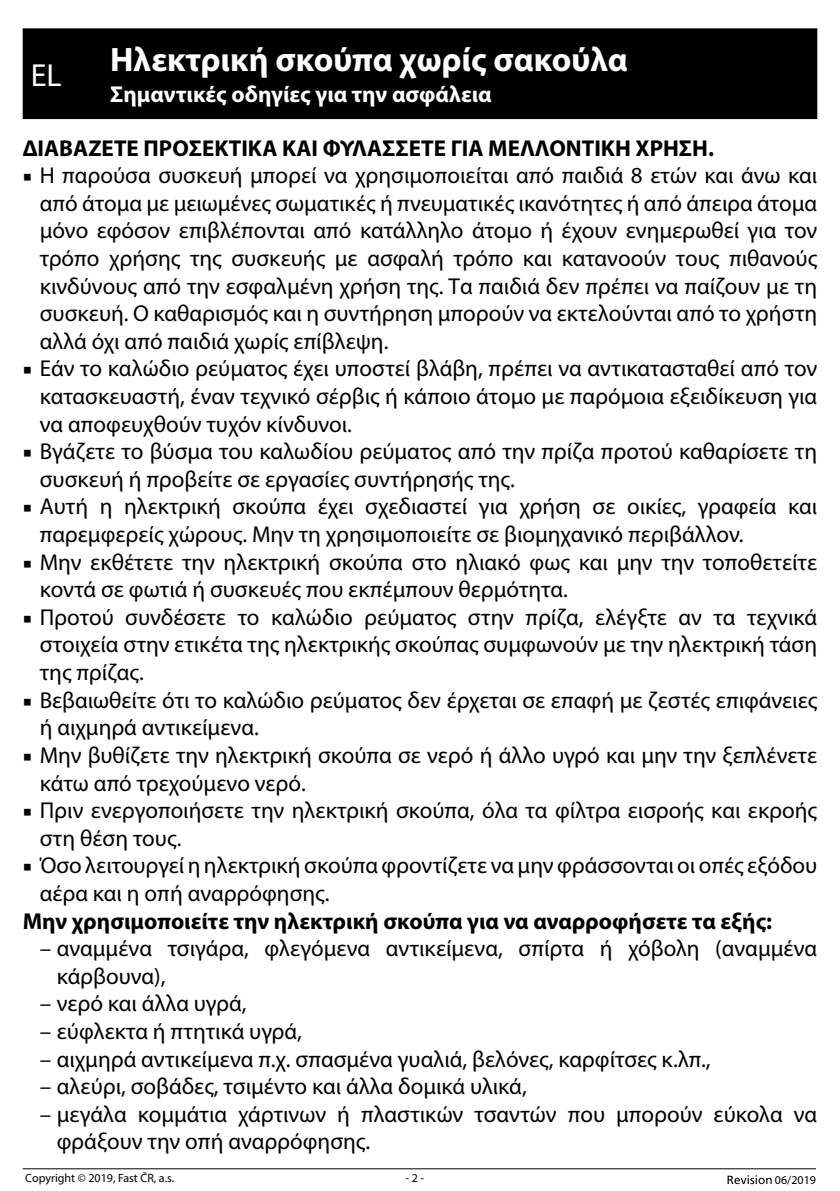
<style>
.page{position:relative;width:840px;height:1191px;background:#fff}
.page>*{position:absolute;margin:0;border:0;box-sizing:border-box;transform-origin:0 0}
.t1{font:700 34px "Myriad Pro";color:#fff}
.t2{font:32px "Myriad Pro";color:#fff}
.t3{font:23px/27.6px "Myriad Pro";color:#000}
.t4{font:700 23px "Myriad Pro";color:#000}
.t5{font:700 23px "Myriad Pro";color:#fff}
.t6{font:12px "Myriad Pro";color:#000}
.s1{font-family:"Minion Pro"}
</style>
<div class="page">
<hr style="left:23px;top:1168px;width:792px;height:1px;background:#000">
<svg style="left:727px;top:1175px;width:44px;height:9px"></svg>
<div style="left:23px;top:28px;width:793px;height:91px;background:#000"></div>
<h1 class="t1" style="left:110px;top:37px;width:518px">Ηλεκτρική σκούπα χωρίς σακούλα</h1>
<p class="t5" style="left:110px;top:79px;width:383px">Σημαντικές οδηγίες για την ασφάλεια</p>
<p class="t4" style="left:23px;top:133px;width:692px">ΔΙΑΒΑΖΕΤΕ ΠΡΟΣΕΚΤΙΚΑ ΚΑΙ ΦΥΛΑΣΣΕΤΕ ΓΙΑ ΜΕΛΛΟΝΤΙΚΗ ΧΡΗΣΗ.</p>
<p class="t3" style="left:40px;top:161px;width:778px;text-align:justify;text-indent:-17px"><span class="s1">■</span> Η παρούσα συσκευή μπορεί να χρησιμοποιείται από παιδιά 8 ετών και άνω και από άτομα με μειωμένες σωματικές ή πνευματικές ικανότητες ή από άπειρα άτομα μόνο εφόσον επιβλέπονται από κατάλληλο άτομο ή έχουν ενημερωθεί για τον τρόπο χρήσης της συσκευής με ασφαλή τρόπο και κατανοούν τους πιθανούς κινδύνους από την εσφαλμένη χρήση της. Τα παιδιά δεν πρέπει να παίζουν με τη συσκευή. Ο καθαρισμός και η συντήρηση μπορούν να εκτελούνται από το χρήστη αλλά όχι από παιδιά χωρίς επίβλεψη.</p>
<p class="t3" style="left:40px;top:354px;width:778px;text-align:justify;text-indent:-17px"><span class="s1">■</span> Εάν το καλώδιο ρεύματος έχει υποστεί βλάβη, πρέπει να αντικατασταθεί από τον κατασκευαστή, έναν τεχνικό σέρβις ή κάποιο άτομο με παρόμοια εξειδίκευση για να αποφευχθούν τυχόν κίνδυνοι.</p>
<p class="t3" style="left:40px;top:437px;width:778px;text-indent:-17px"><span class="s1">■</span> Βγάζετε το βύσμα του καλωδίου ρεύματος από την πρίζα προτού καθαρίσετε τη συσκευή ή προβείτε σε εργασίες συντήρησής της.</p>
<p class="t3" style="left:40px;top:492px;width:778px;text-indent:-17px"><span class="s1">■</span> Αυτή η ηλεκτρική σκούπα έχει σχεδιαστεί για χρήση σε οικίες, γραφεία και παρεμφερείς χώρους. Μην τη χρησιμοποιείτε σε βιομηχανικό περιβάλλον.</p>
<p class="t3" style="left:40px;top:548px;width:778px;text-indent:-17px"><span class="s1">■</span> Μην εκθέτετε την ηλεκτρική σκούπα στο ηλιακό φως και μην την τοποθετείτε κοντά σε φωτιά ή συσκευές που εκπέμπουν θερμότητα.</p>
<p class="t3" style="left:40px;top:603px;width:778px;text-align:justify;text-indent:-17px"><span class="s1">■</span> Προτού συνδέσετε το καλώδιο ρεύματος στην πρίζα, ελέγξτε αν τα τεχνικά στοιχεία στην ετικέτα της ηλεκτρικής σκούπας συμφωνούν με την ηλεκτρική τάση της πρίζας.</p>
<p class="t3" style="left:40px;top:686px;width:778px;text-indent:-17px"><span class="s1">■</span> Βεβαιωθείτε ότι το καλώδιο ρεύματος δεν έρχεται σε επαφή με ζεστές επιφάνειες ή αιχμηρά αντικείμενα.</p>
<p class="t3" style="left:40px;top:741px;width:778px;text-indent:-17px"><span class="s1">■</span> Μην βυθίζετε την ηλεκτρική σκούπα σε νερό ή άλλο υγρό και μην την ξεπλένετε κάτω από τρεχούμενο νερό.</p>
<p class="t3" style="left:40px;top:796px;width:778px;text-indent:-17px"><span class="s1">■</span> Πριν ενεργοποιήσετε την ηλεκτρική σκούπα, όλα τα φίλτρα εισροής και εκροής στη θέση τους.</p>
<p class="t3" style="left:40px;top:851px;width:778px;text-indent:-17px"><span class="s1">■</span> Όσο λειτουργεί η ηλεκτρική σκούπα φροντίζετε να μην φράσσονται οι οπές εξόδου αέρα και η οπή αναρρόφησης.</p>
<p class="t4" style="left:23px;top:905px;width:750px">Μην χρησιμοποιείτε την ηλεκτρική σκούπα για να αναρροφήσετε τα εξής:</p>
<p class="t3" style="left:57px;top:934px;width:761px;text-indent:-17px">– αναμμένα τσιγάρα, φλεγόμενα αντικείμενα, σπίρτα ή χόβολη (αναμμένα κάρβουνα),</p>
<p class="t3" style="left:40px;top:989px;width:208px">– νερό και άλλα υγρά,</p>
<p class="t3" style="left:40px;top:1017px;width:263px">– εύφλεκτα ή πτητικά υγρά,</p>
<p class="t3" style="left:40px;top:1044px;width:672px">– αιχμηρά αντικείμενα π.χ. σπασμένα γυαλιά, βελόνες, καρφίτσες κ.λπ.,</p>
<p class="t3" style="left:40px;top:1072px;width:488px">– αλεύρι, σοβάδες, τσιμέντο και άλλα δομικά υλικά,</p>
<p class="t3" style="left:57px;top:1100px;width:761px;text-indent:-17px">– μεγάλα κομμάτια χάρτινων ή πλαστικών τσαντών που μπορούν εύκολα να φράξουν την οπή αναρρόφησης.</p>
<h2 class="t2" style="left:31px;top:55px;width:32px">EL</h2>
<p class="t6" style="left:25px;top:1170px;width:150px">Copyright © 2019, Fast ČR, a.s.</p>
<p class="t6" style="left:405px;top:1170px;width:20px">- 2 -</p>
<p class="t6" style="left:774px;top:1172px;width:43px">06/2019</p>
</div>
